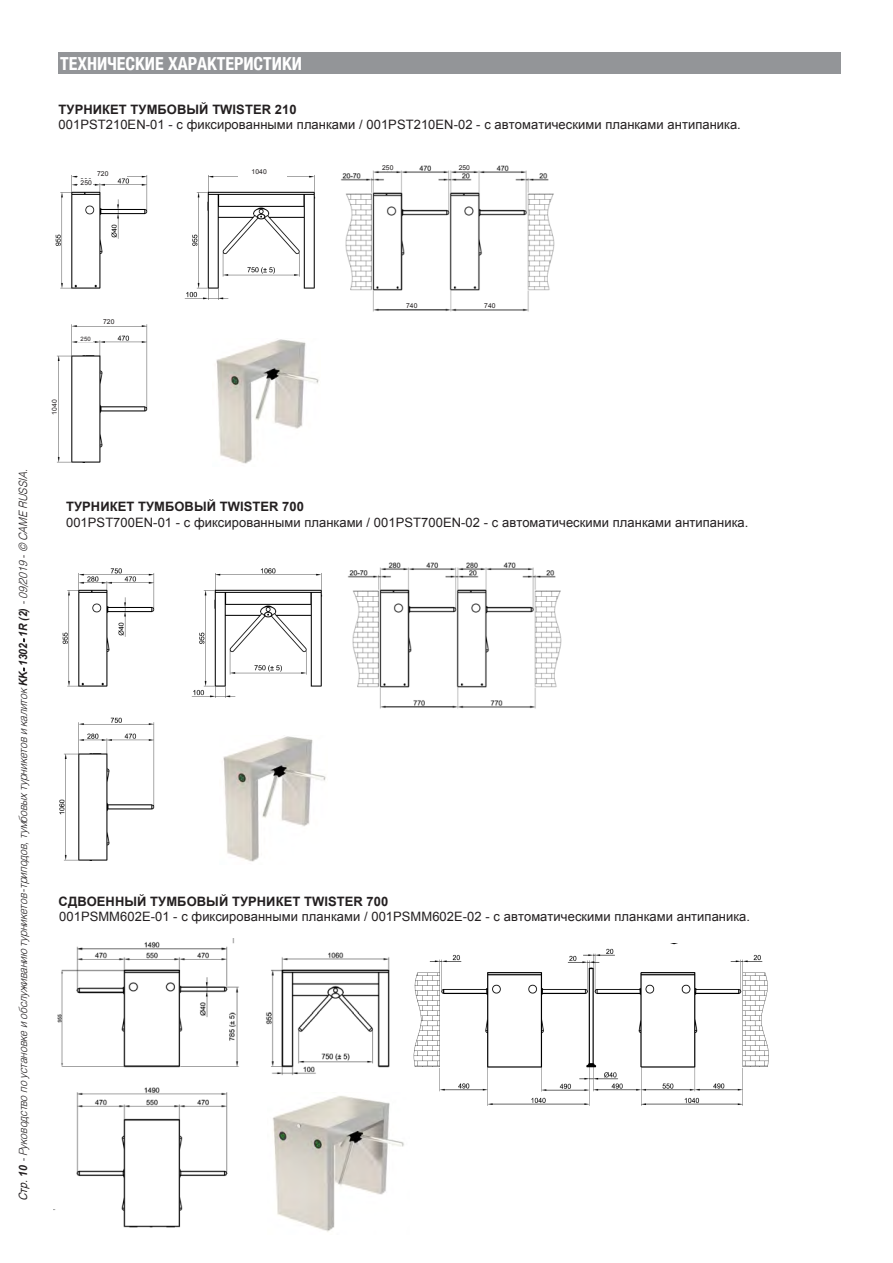
<style>
.page{position:relative;width:893px;height:1263px;background:#fff}
.page>*{position:absolute;margin:0;border:0;box-sizing:border-box;transform-origin:0 0}
.t1{font:700 condensed 18px "Helvetica Neue";color:#fff}
.t2{font:12.9px/15.6px "Arial";letter-spacing:.005em;color:#231f20}
.t3{font:700 12.9px "Arial";letter-spacing:.005em;color:#231f20}
.t4{font:italic 300 11.55px "Helvetica";color:#231f20;scale:.9 1}
.t5{font:6.75px "Arial";letter-spacing:.01em;color:#221e1f}
.t6{font:6px "Arial";color:#221e1f}
.s1{font-weight:700}
.s2{font-family:"Arial";font-weight:400}
.s3{font-family:"Arial";font-weight:700}
</style>
<div class="page">
<div style="left:58px;top:53px;width:782px;height:21px;background:#939598"></div>
<img style="left:53px;top:939px;width:337px;height:289px">
<img style="left:413px;top:944px;width:356px;height:162px">
<img style="left:267px;top:1093px;width:137px;height:139px">
<img style="left:347px;top:562px;width:215px;height:147px">
<img style="left:59px;top:568px;width:264px;height:293px">
<img style="left:220px;top:736px;width:106px;height:126px">
<img style="left:340px;top:165px;width:215px;height:147px">
<img style="left:55px;top:175px;width:261px;height:288px">
<img style="left:212px;top:338px;width:107px;height:126px">
<img style="left:84px;top:313px;width:49px;height:12px">
<img style="left:55px;top:385px;width:3px;height:47px">
<svg style="left:79px;top:330px;width:13px;height:12px"></svg>
<img style="left:239px;top:175px;width:47px;height:1px">
<img style="left:389px;top:295px;width:53px;height:13px">
<img style="left:466px;top:297px;width:48px;height:12px">
<svg style="left:458px;top:165px;width:13px;height:6px"></svg>
<img style="left:381px;top:165px;width:14px;height:6px">
<svg style="left:79px;top:179px;width:13px;height:6px"></svg>
<img style="left:78px;top:175px;width:48px;height:2px">
<h1 class="t1" style="left:60px;top:49px;width:243px">ТЕХНИЧЕСКИЕ ХАРАКТЕРИСТИКИ</h1>
<p class="t2" style="left:59px;top:102px;width:684px"><span class="s1">ТУРНИКЕТ</span> <span class="s1">ТУМБОВЫЙ</span> <span class="s1">TWISTER 210<br></span>001PST210EN-01 - с фиксированными планками / 001PST210EN-02 - с автоматическими планками антипаника.</p>
<p class="t5" style="left:252px;top:167px;width:17px">1040</p>
<p class="t5" style="left:382px;top:163px;width:13px">250</p>
<p class="t5" style="left:459px;top:163px;width:13px">250</p>
<p class="t5" style="left:97px;top:169px;width:13px">720</p>
<p class="t5" style="left:81px;top:178px;width:13px">250</p>
<p class="t6" style="left:81px;top:335px;width:12px">250</p>
<p class="t5" style="left:103px;top:317px;width:13px">720</p>
<p class="t5" style="left:406px;top:301px;width:13px">740</p>
<p class="t5" style="left:484px;top:301px;width:13px">740</p>
<p class="t4" style="left:18px;top:1201px;width:818px;rotate:-90deg"><span class="s2">Стр.</span><span class="s3">1 0</span> -Руководство по установкеиобслуживанию турникетов-триподов,тумбовыхтурникетовикалиток<span class="s3">K K</span><span class="s2">-</span> <span class="s3">1 3 0 2</span> <span class="s2">-</span> <span class="s3">1 R ( 2)</span> - 09/2019 - © CAME RUSSIA.</p>
<p class="t5" style="left:50px;top:415px;width:17px;rotate:-90deg">1040</p>
<p class="t2" style="left:66px;top:499px;width:684px"><span class="s1">ТУРНИКЕТ</span> <span class="s1">ТУМБОВЫЙ</span> <span class="s1">TWISTER 700<br></span>001PST700EN-01 - с фиксированными планками / 001PST700EN-02 - с автоматическими планками антипаника.</p>
<p class="t3" style="left:59px;top:893px;width:331px">СДВОЕННЫЙ ТУМБОВЫЙ ТУРНИКЕТ TWISTER 700</p>
<p class="t2" style="left:59px;top:909px;width:692px">001PSMM602E-01 - с фиксированными планками / 001PSMM602E-02 - с автоматическими планками антипаника.</p>
</div>
